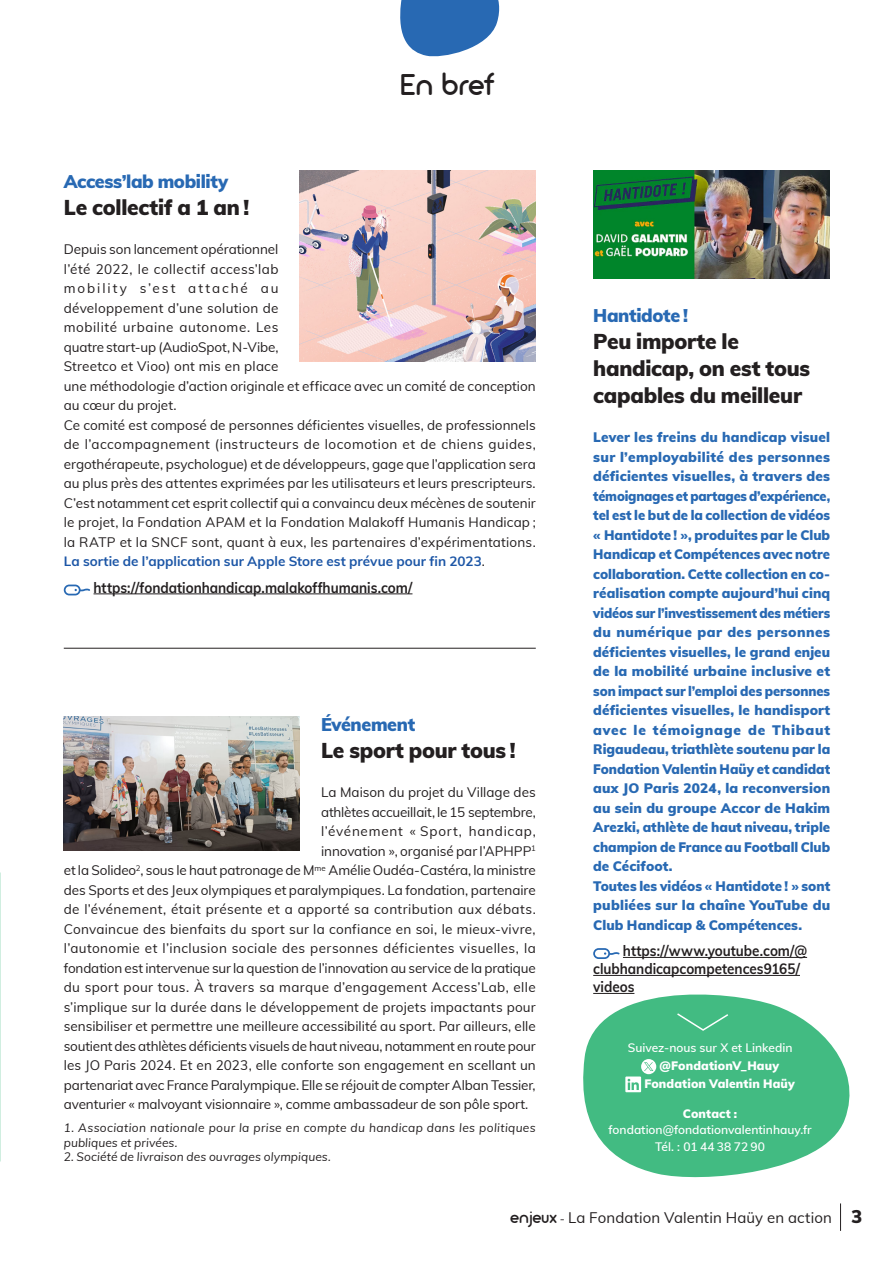
<style>
.page{position:relative;width:893px;height:1263px;background:#fff}
.page>*{position:absolute;margin:0;border:0;box-sizing:border-box;transform-origin:0 0}
.t1{font:30px "Arciform";letter-spacing:.015em;color:#231f20}
.Titre_brève_20pts{font:900 21px/27px "Muli";letter-spacing:-.01em;color:#231f20}
.Titre_brève_14pts{font:900 21px "Muli";letter-spacing:-.01em;color:#231f20}
.Surtitre_brève{font:900 18px "Muli";letter-spacing:-.02em;color:#2869b3}
.Adresse_lien_web{font:700 15px/18px "Muli";letter-spacing:-.005em;color:#231f20;scale:.9 1}
.t2{font:15px "Muli";letter-spacing:.005em;color:#231f20}
.Texte_Brève_9pts{font:13.5px/19.5px "Muli";color:#231f20}
.Texte_Brève_9pts-2{font:900 13.5px/19.5px "Muli";letter-spacing:.005em;color:#2869b3;text-align:justify}
.Lettrine_Texte_edito_9pts{font:13.5px/19.5px "Muli";letter-spacing:.015em;color:#231f20;text-align:justify}
.Texte_Brève_9pts-3{font:13.5px "Muli";letter-spacing:.03em;color:#231f20}
.Texte_Brève_9pts-4{font:13.5px "Muli";letter-spacing:.02em;color:#231f20}
.Texte_Brève_9pts-5{font:13.5px "Muli";letter-spacing:.025em;color:#231f20}
.Texte_Brève_9pts-6{font:13.5px "Muli";letter-spacing:.055em;color:#231f20}
.Texte_Brève_9pts-7{font:italic 12px/14.4px "Muli";letter-spacing:.02em;color:#231f20}
.t3{font:600 12px/16.5px "Muli";color:#fff;text-align:center}
.t4{font:900 12px "Muli";letter-spacing:.01em;color:#fff}
.s1{font-weight:700;color:#1c56a6}
.s2{font-weight:900}
.s3{font-family:"Arciform";font-size:16.5px}
.s4{font-size:12px}
.s5{font-weight:900;font-size:18px}
</style>
<div class="page">
<svg style="left:840px;top:1203px;width:1px;height:28px"></svg>
<svg style="left:583px;top:992px;width:267px;height:186px;fill:#42bb82"></svg>
<svg style="left:625px;top:1059px;width:31px;height:33px"></svg>
<svg style="left:675px;top:1012px;width:55px;height:20px"></svg>
<img style="left:64px;top:716px;width:236px;height:134px">
<hr style="left:94px;top:593px;width:318px;height:1px;background:#231f20">
<svg style="left:64px;top:584px;width:26px;height:11px"></svg>
<hr style="left:623px;top:957px;width:184px;height:1px;background:#231f20">
<hr style="left:593px;top:975px;width:207px;height:1px;background:#231f20">
<hr style="left:593px;top:993px;width:41px;height:1px;background:#231f20">
<svg style="left:593px;top:948px;width:27px;height:11px"></svg>
<img style="left:300px;top:170px;width:236px;height:191px">
<img style="left:593px;top:170px;width:236px;height:108px">
<hr style="left:64px;top:648px;width:472px;height:1px;background:#231f20">
<svg style="left:400px;top:0;width:100px;height:57px"></svg>
<p class="t1" style="left:400px;top:65px;width:95px">En bref</p>
<p class="Surtitre_brève" style="left:64px;top:168px;width:166px">Access’lab mobility</p>
<p class="Titre_brève_20pts" style="left:64px;top:193px;width:187px">Le collectif a 1 an !</p>
<p class="Texte_Brève_9pts" style="left:64px;top:239px;width:474px">Depuis son lancement opérationnel<br>l’été 2022, le collectif access’lab<br>mobility s’est attaché au<br>développement d’une solution de<br>mobilité urbaine autonome. Les<br>quatre start-up (AudioSpot, N-Vibe,<br>Streetco et Vioo) ont mis en place<br>une méthodologie d’action originale et efficace avec un comité de conception au cœur du projet.</p>
<p class="Texte_Brève_9pts" style="left:64px;top:414px;width:473px;text-align:justify">Ce comité est composé de personnes déficientes visuelles, de professionnels de l’accompagnement (instructeurs de locomotion et de chiens guides, ergothérapeute, psychologue) et de développeurs, gage que l’application sera au plus près des attentes exprimées par les utilisateurs et leurs prescripteurs.</p>
<p class="Lettrine_Texte_edito_9pts" style="left:64px;top:492px;width:474px">C’est notamment cet esprit collectif qui a convaincu deux mécènes de soutenir le projet, la Fondation APAM et la Fondation Malakoff Humanis Handicap ; la RATP et la SNCF sont, quant à eux, les partenaires d’expérimentations.<br><span class="s1">La sortie de l’application sur Apple Store est prévue pour fin 2023</span>.</p>
<p class="Adresse_lien_web" style="left:94px;top:578px;width:356px">https://fondationhandicap.malakoffhumanis.com/</p>
<p class="Surtitre_brève" style="left:321px;top:711px;width:96px">Événement</p>
<p class="Titre_brève_14pts" style="left:321px;top:735px;width:196px">Le sport pour tous !</p>
<p class="Texte_Brève_9pts" style="left:321px;top:782px;width:216px">La Maison du projet du Village des</p>
<p class="Texte_Brève_9pts" style="left:321px;top:801px;width:216px">athlètes accueillait, le 15 septembre,</p>
<p class="Texte_Brève_9pts-6" style="left:321px;top:821px;width:216px">l’événement « Sport, handicap,</p>
<p class="Texte_Brève_9pts" style="left:321px;top:840px;width:216px">innovation », organisé par l’APHPP<sup>1</sup></p>
<p class="Texte_Brève_9pts" style="left:64px;top:860px;width:473px">et la Solideo<sup>2</sup>, sous le haut patronage de M<sup>me</sup> Amélie Oudéa-Castéra, la ministre</p>
<p class="Texte_Brève_9pts" style="left:64px;top:879px;width:473px">des Sports et des Jeux olympiques et paralympiques. La fondation, partenaire</p>
<p class="Texte_Brève_9pts-3" style="left:64px;top:899px;width:473px">de l’événement, était présente et a apporté sa contribution aux débats.</p>
<p class="Texte_Brève_9pts-4" style="left:64px;top:919px;width:473px">Convaincue des bienfaits du sport sur la confiance en soi, le mieux-vivre,</p>
<p class="Texte_Brève_9pts-3" style="left:64px;top:938px;width:474px">l’autonomie et l’inclusion sociale des personnes déficientes visuelles, la</p>
<p class="Texte_Brève_9pts" style="left:64px;top:957px;width:473px">fondation est intervenue sur la question de l’innovation au service de la pratique</p>
<p class="Texte_Brève_9pts-5" style="left:64px;top:977px;width:473px">du sport pour tous. À travers sa marque d’engagement Access’Lab, elle</p>
<p class="Texte_Brève_9pts" style="left:64px;top:996px;width:473px">s’implique sur la durée dans le développement de projets impactants pour</p>
<p class="Texte_Brève_9pts" style="left:64px;top:1016px;width:473px">sensibiliser et permettre une meilleure accessibilité au sport. Par ailleurs, elle</p>
<p class="Texte_Brève_9pts" style="left:64px;top:1035px;width:473px">soutient des athlètes déficients visuels de haut niveau, notamment en route pour</p>
<p class="Texte_Brève_9pts" style="left:64px;top:1055px;width:474px">les JO Paris 2024. Et en 2023, elle conforte son engagement en scellant un</p>
<p class="Texte_Brève_9pts" style="left:64px;top:1074px;width:473px">partenariat avec France Paralympique. Elle se réjouit de compter Alban Tessier,</p>
<p class="Texte_Brève_9pts" style="left:64px;top:1094px;width:466px">aventurier « malvoyant visionnaire », comme ambassadeur de son pôle sport.</p>
<p class="Texte_Brève_9pts-7" style="left:64px;top:1120px;width:473px">1. Association nationale pour la prise en compte du handicap dans les politiques publiques et privées.</p>
<p class="Texte_Brève_9pts-7" style="left:64px;top:1149px;width:269px">2. Société de livraison des ouvrages olympiques.</p>
<p class="Surtitre_brève" style="left:593px;top:302px;width:96px">Hantidote !</p>
<p class="Titre_brève_20pts" style="left:593px;top:327px;width:218px">Peu importe le handicap, on est tous capables du meilleur</p>
<p class="Texte_Brève_9pts-2" style="left:593px;top:427px;width:239px">Lever les freins du handicap visuel sur l’employabilité des personnes déficientes visuelles, à travers des témoignages et partages d’expérience, tel est le but de la collection de vidéos « Hantidote ! », produites par le Club Handicap et Compétences avec notre collaboration. Cette collection en co&shy;réalisation compte aujourd’hui cinq vidéos sur l’investissement des métiers du numérique par des personnes déficientes visuelles, le grand enjeu de la mobilité urbaine inclusive et son impact sur l’emploi des personnes déficientes visuelles, le handisport avec le témoignage de Thibaut Rigaudeau, triathlète soutenu par la Fondation Valentin Haüy et candidat aux JO Paris 2024, la reconversion au sein du groupe Accor de Hakim Arezki, athlète de haut niveau, triple champion de France au Football Club de Cécifoot.</p>
<p class="Texte_Brève_9pts-2" style="left:593px;top:875px;width:239px">Toutes les vidéos « Hantidote ! » sont publiées sur la chaîne YouTube du Club Handicap &amp; Compétences.</p>
<p class="Adresse_lien_web" style="left:593px;top:941px;width:239px;text-indent:30px">https://www.youtube.com/@ clubhandicapcompetences9165/ videos</p>
<p class="t3" style="left:628px;top:1039px;width:166px">Suivez-nous sur X et Linkedin</p>
<p class="t4" style="left:659px;top:1057px;width:121px">@FondationV_Hauy</p>
<p class="t4" style="left:644px;top:1075px;width:152px">Fondation Valentin Haüy</p>
<p class="t3" style="left:608px;top:1105px;width:205px"><span class="s2">Contact : </span>fondation@fondationvalentinhauy.fr<br>Tél. : 01 44 38 72 90</p>
<p class="t2" style="left:510px;top:1207px;width:353px"><span class="s3">enjeux</span> <span class="s4">-</span> La Fondation Valentin Haüy en action <span class="s5">3</span></p>
</div>
